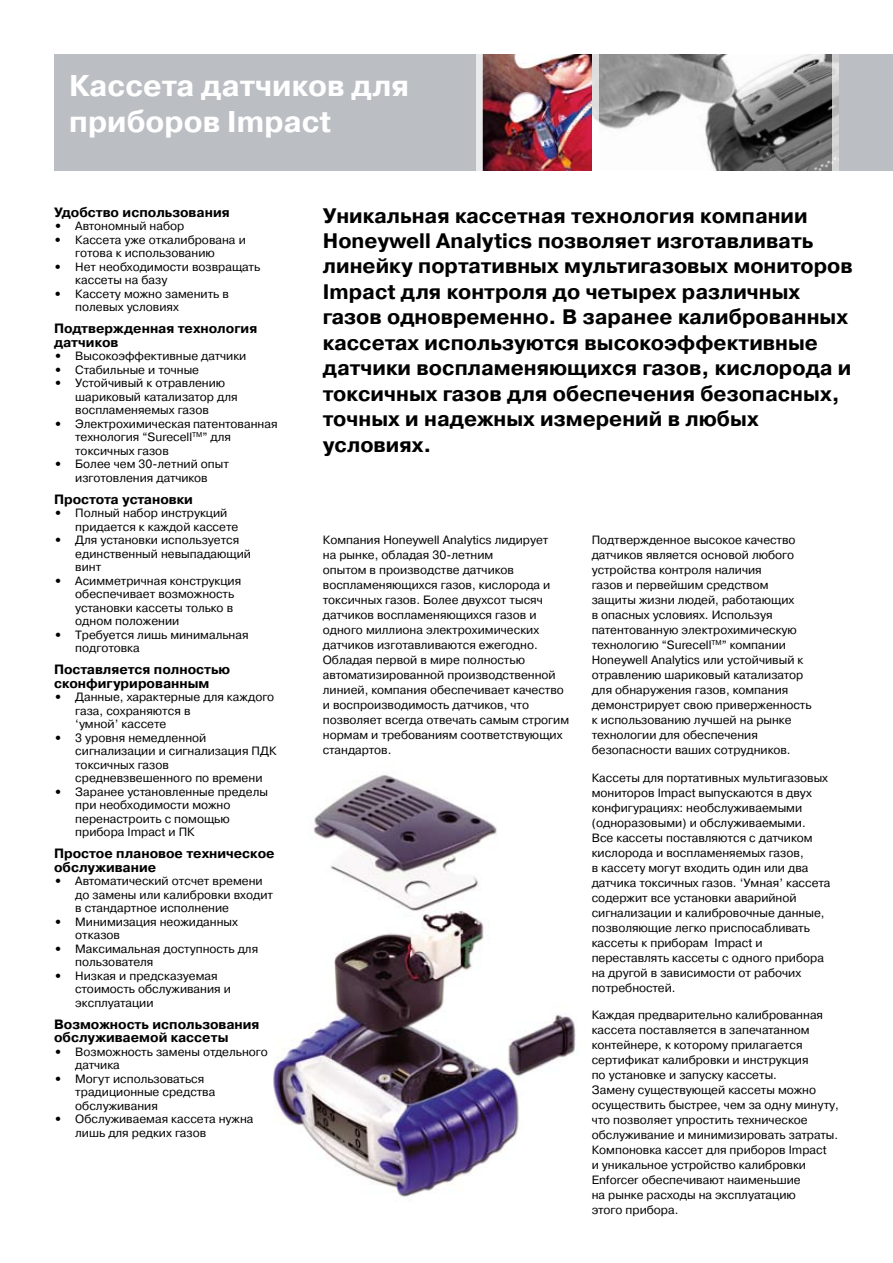
<style>
.page{position:relative;width:893px;height:1263px;background:#fff}
.page>*{position:absolute;margin:0;border:0;box-sizing:border-box;transform-origin:0 0}
.t1{font:30px/36px "Pragmatica Bold OR";color:#fff}
.t2{font:21px/25.5px "Pragmatica Bold OR";color:#000}
.t3{font:13.5px/13.5px "Pragmatica Bold OR";color:#000}
.t4{font:12px/15px "Pragmatica Book OR";color:#000}
.s1{font-family:"Pragmatica Bold OR"}
</style>
<div class="page">
<div style="left:54px;top:54px;width:839px;height:116px;background:#bbbfc3"></div>
<img style="left:483px;top:54px;width:349px;height:116px">
<svg style="left:832px;top:54px;width:7px;height:117px"></svg>
<div style="left:476px;top:54px;width:7px;height:116px;background:#eaebec"></div>
<svg style="left:592px;top:54px;width:6px;height:116px"></svg>
<img style="left:273px;top:773px;width:303px;height:424px">
<h1 class="t1" style="left:69px;top:68px;width:341px">Кассета датчиков для приборов Impact</h1>
<p class="t3" style="left:54px;top:205px;width:177px">Удобство использования</p>
<p class="t4" style="left:54px;top:219px;width:132px"><span class="s1">•</span> Автономный набор</p>
<p class="t4" style="left:75px;top:233px;width:172px;line-height:13.5px;text-indent:-21px"><span class="s1">•</span> Кассета уже откалибрована и готова к использованию</p>
<p class="t4" style="left:75px;top:260px;width:187px;line-height:13.5px;text-indent:-21px"><span class="s1">•</span> Нет необходимости возвращать кассеты на базу</p>
<p class="t4" style="left:75px;top:287px;width:155px;line-height:13.5px;text-indent:-21px"><span class="s1">•</span> Кассету можно заменить в полевых условиях</p>
<p class="t3" style="left:54px;top:322px;width:205px">Подтвержденная технология датчиков</p>
<p class="t4" style="left:54px;top:349px;width:194px"><span class="s1">•</span> Высокоэффективные датчики</p>
<p class="t4" style="left:54px;top:362px;width:147px"><span class="s1">•</span> Стабильные и точные</p>
<p class="t4" style="left:75px;top:376px;width:164px;line-height:13.5px;text-indent:-21px"><span class="s1">•</span> Устойчивый к отравлению шариковый катализатор для воспламеняемых газов</p>
<p class="t4" style="left:75px;top:417px;width:204px;line-height:13.5px;text-indent:-21px"><span class="s1">•</span> Электрохимическая патентованная технология “Surecell<sup>TM</sup>” для токсичных газов</p>
<p class="t4" style="left:54px;top:457px;width:177px;line-height:13.5px;text-align:center"><span class="s1">•</span> Более чем 30-летний опыт изготовления датчиков</p>
<p class="t3" style="left:54px;top:492px;width:140px">Простота установки</p>
<p class="t4" style="left:75px;top:506px;width:164px;line-height:13.5px;text-indent:-21px"><span class="s1">•</span> Полный набор инструкций придается к каждой кассете</p>
<p class="t4" style="left:75px;top:533px;width:177px;line-height:13.5px;text-indent:-21px"><span class="s1">•</span> Для установки используется единственный невыпадающий винт</p>
<p class="t4" style="left:75px;top:574px;width:167px;line-height:13.5px;text-indent:-21px"><span class="s1">•</span> Асимметричная конструкция обеспечивает возможность установки кассеты только в одном положении</p>
<p class="t4" style="left:75px;top:628px;width:175px;line-height:13.5px;text-indent:-21px"><span class="s1">•</span> Требуется лишь минимальная подготовка</p>
<p class="t3" style="left:54px;top:663px;width:178px">Поставляется полностью сконфигурированным</p>
<p class="t4" style="left:75px;top:690px;width:201px;line-height:13.5px;text-indent:-21px"><span class="s1">•</span> Данные, характерные для каждого газа, сохраняются в<br>‘умной’ кассете</p>
<p class="t4" style="left:75px;top:731px;width:203px;line-height:13.5px;text-indent:-21px"><span class="s1">•</span> 3 уровня немедленной сигнализации и сигнализация ПДК токсичных газов средневзвешенного по времени</p>
<p class="t4" style="left:75px;top:785px;width:194px;line-height:13.5px;text-indent:-21px"><span class="s1">•</span> Заранее установленные пределы при необходимости можно перенастроить с помощью прибора Impact и ПК</p>
<p class="t3" style="left:54px;top:847px;width:222px">Простое плановое техническое обслуживание</p>
<p class="t4" style="left:75px;top:874px;width:199px;line-height:13.5px;text-indent:-21px"><span class="s1">•</span> Автоматический отсчет времени до замены или калибровки входит в стандартное исполнение</p>
<p class="t4" style="left:75px;top:915px;width:164px;line-height:13.5px;text-indent:-21px"><span class="s1">•</span> Минимизация неожиданных отказов</p>
<p class="t4" style="left:75px;top:942px;width:184px;line-height:13.5px;text-indent:-21px"><span class="s1">•</span> Максимальная доступность для пользователя</p>
<p class="t4" style="left:75px;top:969px;width:157px;line-height:13.5px;text-indent:-21px"><span class="s1">•</span> Низкая и предсказуемая стоимость обслуживания и эксплуатации</p>
<p class="t3" style="left:54px;top:1017px;width:207px">Возможность использования обслуживаемой кассеты</p>
<p class="t4" style="left:75px;top:1045px;width:194px;line-height:13.5px;text-indent:-21px"><span class="s1">•</span> Возможность замены отдельного датчика</p>
<p class="t4" style="left:75px;top:1072px;width:142px;line-height:13.5px;text-indent:-21px"><span class="s1">•</span> Могут использоваться традиционные средства обслуживания</p>
<p class="t4" style="left:75px;top:1112px;width:180px;line-height:13.5px;text-indent:-21px"><span class="s1">•</span> Обслуживаемая кассета нужна лишь для редких газов</p>
<p class="t2" style="left:323px;top:203px;width:531px">Уникальная кассетная технология компании Honeywell Analytics позволяет изготавливать линейку портативных мультигазовых мониторов Impact для контроля до четырех различных газов одновременно. В заранее калиброванных кассетах используются высокоэффективные датчики воспламеняющихся газов, кислорода и токсичных газов для обеспечения безопасных, точных и надежных измерений в любых условиях.</p>
<p class="t4" style="left:323px;top:532px;width:248px">Компания Honeywell Analytics лидирует<br>на рынке, обладая 30-летним<br>опытом в производстве датчиков воспламеняющихся газов, кислорода и токсичных газов. Более двухсот тысяч датчиков воспламеняющихся газов и одного миллиона электрохимических датчиков изготавливаются ежегодно.<br>Обладая первой в мире полностью автоматизированной производственной линией, компания обеспечивает качество и воспроизводимость датчиков, что позволяет всегда отвечать самым строгим нормам и требованиям соответствующих стандартов.</p>
<p class="t4" style="left:592px;top:532px;width:221px">Подтвержденное высокое качество датчиков является основой любого устройства контроля наличия<br>газов и первейшим средством защиты жизни людей, работающих<br>в опасных условиях. Используя патентованную электрохимическую технологию “Surecell<sup>TM</sup>” компании Honeywell Analytics или устойчивый к отравлению шариковый катализатор для обнаружения газов, компания демонстрирует свою приверженность к использованию лучшей на рынке технологии для обеспечения безопасности ваших сотрудников.</p>
<p class="t4" style="left:592px;top:770px;width:240px">Кассеты для портативных мультигазовых мониторов Impact выпускаются в двух конфигурациях: необслуживаемыми (одноразовыми) и обслуживаемыми.<br>Все кассеты поставляются с датчиком кислорода и воспламеняемых газов,<br>в кассету могут входить один или два датчика токсичных газов. ‘Умная’ кассета содержит все установки аварийной сигнализации и калибровочные данные, позволяющие легко приспосабливать кассеты к приборам Impact и переставлять кассеты с одного прибора на другой в зависимости от рабочих потребностей.</p>
<p class="t4" style="left:592px;top:1008px;width:249px">Каждая предварительно калиброванная кассета поставляется в запечатанном контейнере, к которому прилагается сертификат калибровки и инструкция<br>по установке и запуску кассеты.<br>Замену существующей кассеты можно осуществить быстрее, чем за одну минуту, что позволяет упростить техническое обслуживание и минимизировать затраты.<br>Компоновка кассет для приборов Impact<br>и уникальное устройство калибровки Enforcer обеспечивают наименьшие<br>на рынке расходы на эксплуатацию<br>этого прибора.</p>
</div>
